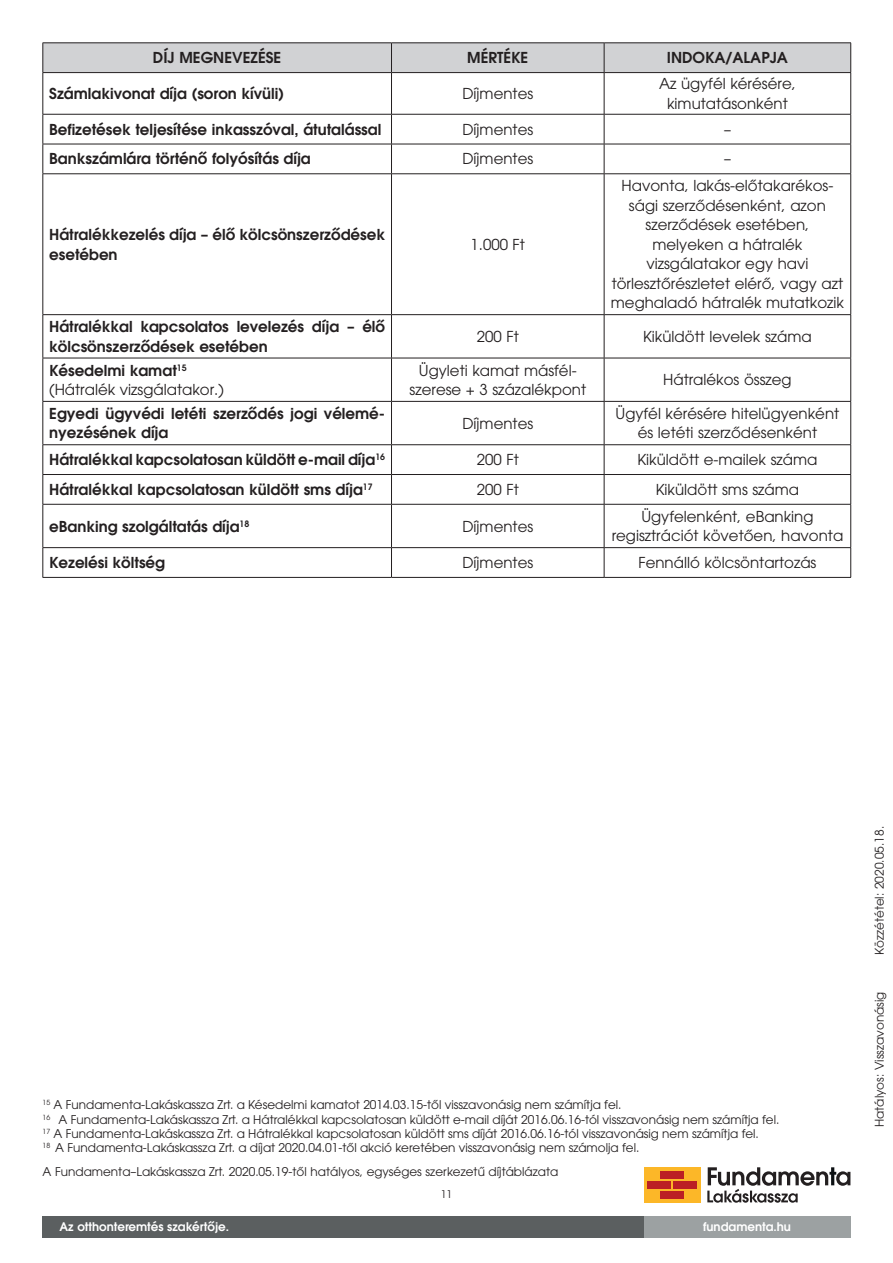
<style>
.page{position:relative;width:893px;height:1263px;background:#fff}
.page>*{position:absolute;margin:0;border:0;box-sizing:border-box;transform-origin:0 0}
.táblázat_kenyér{font:15px/19.5px "ITC Avant Garde Pro";color:#231f20;text-align:center}
.táblázat_kenyér-2{font:600 15px/19.5px "ITC Avant Garde Pro";color:#231f20}
.t1{font:12px "ITC Avant Garde Pro";color:#231f20}
.t2{font:600 11.85px "ITC Avant Garde Pro";color:#fff}
.t3{font:10.5px "ITC Avant Garde Pro";color:#231f20}
</style>
<div class="page">
<div style="left:43px;top:1216px;width:807px;height:21px;background:#5b5f60"></div>
<div style="left:644px;top:1216px;width:206px;height:21px;background:#9ca1a2"></div>
<div style="left:644px;top:1167px;width:56px;height:35px;background:#fcb728"></div>
<div style="left:648px;top:1181px;width:23px;height:8px;background:#bb1f24"></div>
<div style="left:673px;top:1181px;width:23px;height:8px;background:#bb1f24"></div>
<div style="left:660px;top:1191px;width:24px;height:7px;background:#bb1f24"></div>
<div style="left:660px;top:1171px;width:24px;height:8px;background:#bb1f24"></div>
<svg style="left:707px;top:1167px;width:143px;height:36px"></svg>
<svg style="left:44px;top:73px;width:806px;height:504px"></svg>
<div style="left:43px;top:43px;width:808px;height:29px;background:#d1d2d4"></div>
<hr style="left:43px;top:73px;width:1px;height:41px;background:#231f20">
<svg style="left:43px;top:115px;width:1px;height:58px"></svg>
<hr style="left:43px;top:174px;width:1px;height:140px;background:#231f20">
<hr style="left:43px;top:315px;width:1px;height:43px;background:#231f20">
<hr style="left:43px;top:358px;width:1px;height:43px;background:#231f20">
<hr style="left:43px;top:402px;width:1px;height:42px;background:#231f20">
<svg style="left:43px;top:445px;width:1px;height:59px"></svg>
<hr style="left:43px;top:505px;width:1px;height:42px;background:#231f20">
<svg style="left:43px;top:548px;width:1px;height:29px"></svg>
<hr style="left:43px;top:72px;width:348px;height:1px;background:#231f20">
<hr style="left:391px;top:72px;width:213px;height:1px;background:#231f20">
<hr style="left:391px;top:73px;width:1px;height:41px;background:#231f20">
<hr style="left:604px;top:72px;width:247px;height:1px;background:#231f20">
<hr style="left:604px;top:73px;width:1px;height:41px;background:#231f20">
<hr style="left:850px;top:73px;width:1px;height:41px;background:#231f20">
<hr style="left:43px;top:114px;width:348px;height:1px;background:#231f20">
<hr style="left:391px;top:114px;width:213px;height:1px;background:#231f20">
<hr style="left:604px;top:114px;width:247px;height:1px;background:#231f20">
<hr style="left:43px;top:144px;width:348px;height:1px;background:#231f20">
<hr style="left:391px;top:144px;width:213px;height:1px;background:#231f20">
<svg style="left:391px;top:115px;width:1px;height:58px"></svg>
<hr style="left:604px;top:144px;width:247px;height:1px;background:#231f20">
<svg style="left:604px;top:115px;width:1px;height:58px"></svg>
<svg style="left:850px;top:115px;width:1px;height:58px"></svg>
<hr style="left:43px;top:173px;width:348px;height:1px;background:#231f20">
<hr style="left:391px;top:173px;width:213px;height:1px;background:#231f20">
<hr style="left:391px;top:174px;width:1px;height:140px;background:#231f20">
<hr style="left:604px;top:173px;width:247px;height:1px;background:#231f20">
<hr style="left:604px;top:174px;width:1px;height:140px;background:#231f20">
<hr style="left:850px;top:174px;width:1px;height:140px;background:#231f20">
<hr style="left:43px;top:314px;width:348px;height:1px;background:#231f20">
<hr style="left:391px;top:314px;width:213px;height:1px;background:#231f20">
<hr style="left:391px;top:315px;width:1px;height:43px;background:#231f20">
<hr style="left:604px;top:314px;width:247px;height:1px;background:#231f20">
<hr style="left:604px;top:315px;width:1px;height:43px;background:#231f20">
<hr style="left:850px;top:315px;width:1px;height:43px;background:#231f20">
<hr style="left:43px;top:358px;width:348px;height:1px;background:#231f20">
<hr style="left:391px;top:358px;width:213px;height:1px;background:#231f20">
<hr style="left:391px;top:358px;width:1px;height:43px;background:#231f20">
<hr style="left:604px;top:358px;width:247px;height:1px;background:#231f20">
<hr style="left:604px;top:358px;width:1px;height:43px;background:#231f20">
<hr style="left:850px;top:358px;width:1px;height:43px;background:#231f20">
<hr style="left:43px;top:401px;width:348px;height:1px;background:#231f20">
<hr style="left:391px;top:401px;width:213px;height:1px;background:#231f20">
<hr style="left:391px;top:402px;width:1px;height:42px;background:#231f20">
<hr style="left:604px;top:401px;width:247px;height:1px;background:#231f20">
<hr style="left:604px;top:402px;width:1px;height:42px;background:#231f20">
<hr style="left:850px;top:402px;width:1px;height:42px;background:#231f20">
<hr style="left:43px;top:444px;width:348px;height:1px;background:#231f20">
<hr style="left:391px;top:444px;width:213px;height:1px;background:#231f20">
<hr style="left:604px;top:444px;width:247px;height:1px;background:#231f20">
<hr style="left:43px;top:474px;width:348px;height:1px;background:#231f20">
<hr style="left:391px;top:474px;width:213px;height:1px;background:#231f20">
<svg style="left:391px;top:445px;width:1px;height:59px"></svg>
<hr style="left:604px;top:474px;width:247px;height:1px;background:#231f20">
<svg style="left:604px;top:445px;width:1px;height:59px"></svg>
<svg style="left:850px;top:445px;width:1px;height:59px"></svg>
<hr style="left:43px;top:504px;width:348px;height:1px;background:#231f20">
<hr style="left:391px;top:504px;width:213px;height:1px;background:#231f20">
<hr style="left:391px;top:505px;width:1px;height:42px;background:#231f20">
<hr style="left:604px;top:504px;width:247px;height:1px;background:#231f20">
<hr style="left:604px;top:505px;width:1px;height:42px;background:#231f20">
<hr style="left:850px;top:505px;width:1px;height:42px;background:#231f20">
<hr style="left:43px;top:547px;width:348px;height:1px;background:#231f20">
<hr style="left:391px;top:547px;width:213px;height:1px;background:#231f20">
<svg style="left:391px;top:548px;width:1px;height:29px"></svg>
<hr style="left:604px;top:547px;width:247px;height:1px;background:#231f20">
<svg style="left:604px;top:548px;width:1px;height:29px"></svg>
<svg style="left:850px;top:548px;width:1px;height:29px"></svg>
<hr style="left:43px;top:577px;width:348px;height:1px;background:#231f20">
<hr style="left:391px;top:577px;width:213px;height:1px;background:#231f20">
<hr style="left:604px;top:577px;width:247px;height:1px;background:#231f20">
<p class="táblázat_kenyér-2" style="left:153px;top:48px;width:130px">DÍJ MEGNEVEZÉSE</p>
<p class="táblázat_kenyér-2" style="left:467px;top:48px;width:63px">MÉRTÉKE</p>
<p class="táblázat_kenyér-2" style="left:667px;top:48px;width:123px">INDOKA/ALAPJA</p>
<p class="táblázat_kenyér-2" style="left:49px;top:83px;width:236px">Számlakivonat díja (soron kívüli)</p>
<p class="táblázat_kenyér" style="left:462px;top:84px;width:72px">Díjmentes</p>
<p class="táblázat_kenyér" style="left:659px;top:74px;width:138px">Az ügyfél kérésére, kimutatásonként</p>
<p class="táblázat_kenyér-2" style="left:49px;top:119px;width:334px">Befizetések teljesítése inkasszóval, átutalással</p>
<p class="táblázat_kenyér" style="left:462px;top:119px;width:72px">Díjmentes</p>
<p class="táblázat_kenyér" style="left:724px;top:119px;width:9px">–</p>
<p class="táblázat_kenyér-2" style="left:49px;top:149px;width:263px">Bankszámlára történő folyósítás díja</p>
<p class="táblázat_kenyér" style="left:462px;top:149px;width:72px">Díjmentes</p>
<p class="táblázat_kenyér" style="left:724px;top:149px;width:9px">–</p>
<p class="táblázat_kenyér-2" style="left:49px;top:225px;width:337px">Hátralékkezelés díja – élő kölcsönszerződések esetében</p>
<p class="táblázat_kenyér" style="left:471px;top:234px;width:56px">1.000 Ft</p>
<p class="táblázat_kenyér" style="left:611px;top:176px;width:235px">Havonta, lakás-előtakarékos&shy;sági szerződésenként, azon szerződések esetében, melyeken a hátralék vizsgálatakor egy havi törlesztőrészletet elérő, vagy azt meghaladó hátralék mutatkozik</p>
<p class="táblázat_kenyér-2" style="left:49px;top:317px;width:337px">Hátralékkal kapcsolatos levelezés díja – élő kölcsönszerződések esetében</p>
<p class="táblázat_kenyér" style="left:477px;top:326px;width:43px">200 Ft</p>
<p class="táblázat_kenyér" style="left:643px;top:326px;width:170px">Kiküldött levelek száma</p>
<p class="táblázat_kenyér-2" style="left:49px;top:360px;width:139px">Késedelmi kamat<sup>15</sup></p>
<p class="táblázat_kenyér" style="left:49px;top:380px;width:176px">(Hátralék vizsgálatakor.)</p>
<p class="táblázat_kenyér" style="left:410px;top:360px;width:178px">Ügyleti kamat másfél&shy;szerese + 3 százalékpont</p>
<p class="táblázat_kenyér" style="left:663px;top:370px;width:130px">Hátralékos összeg</p>
<p class="táblázat_kenyér-2" style="left:49px;top:403px;width:337px">Egyedi ügyvédi letéti szerződés jogi vélemé&shy;nyezésének díja</p>
<p class="táblázat_kenyér" style="left:462px;top:413px;width:72px">Díjmentes</p>
<p class="táblázat_kenyér" style="left:616px;top:403px;width:225px">Ügyfél kérésére hitelügyenként és letéti szerződésenként</p>
<p class="táblázat_kenyér-2" style="left:49px;top:450px;width:337px">Hátralékkal kapcsolatosan küldött e-mail díja<sup>16</sup></p>
<p class="táblázat_kenyér" style="left:477px;top:450px;width:43px">200 Ft</p>
<p class="táblázat_kenyér" style="left:637px;top:450px;width:182px">Kiküldött e-mailek száma</p>
<p class="táblázat_kenyér-2" style="left:49px;top:479px;width:325px">Hátralékkal kapcsolatosan küldött sms díja<sup>17</sup></p>
<p class="táblázat_kenyér" style="left:477px;top:479px;width:43px">200 Ft</p>
<p class="táblázat_kenyér" style="left:656px;top:479px;width:145px">Kiküldött sms száma</p>
<p class="táblázat_kenyér-2" style="left:49px;top:516px;width:202px">eBanking szolgáltatás díja<sup>18</sup></p>
<p class="táblázat_kenyér" style="left:462px;top:516px;width:72px">Díjmentes</p>
<p class="táblázat_kenyér" style="left:612px;top:506px;width:233px">Ügyfelenként, eBanking regisztrációt követően, havonta</p>
<p class="táblázat_kenyér-2" style="left:49px;top:553px;width:117px">Kezelési költség</p>
<p class="táblázat_kenyér" style="left:462px;top:553px;width:72px">Díjmentes</p>
<p class="táblázat_kenyér" style="left:638px;top:553px;width:180px">Fennálló kölcsöntartozás</p>
<p class="t1" style="left:43px;top:1097px;width:581px"><sup>15</sup> A Fundamenta-Lakáskassza Zrt. a Késedelmi kamatot 2014.03.15-től visszavonásig nem számítja fel.</p>
<p class="t1" style="left:43px;top:1112px;width:738px"><sup>16</sup> A Fundamenta-Lakáskassza Zrt. a Hátralékkal kapcsolatosan küldött e-mail díját 2016.06.16-tól visszavonásig nem számítja fel.</p>
<p class="t1" style="left:43px;top:1126px;width:718px"><sup>17</sup> A Fundamenta-Lakáskassza Zrt. a Hátralékkal kapcsolatosan küldött sms díját 2016.06.16-tól visszavonásig nem számítja fel.</p>
<p class="t1" style="left:43px;top:1140px;width:598px"><sup>18</sup> A Fundamenta-Lakáskassza Zrt. a díjat 2020.04.01-től akció keretében visszavonásig nem számolja fel.</p>
<p class="t1" style="left:43px;top:1164px;width:517px">A Fundamenta–Lakáskassza Zrt. 2020.05.19-től hatályos, egységes szerkezetű díjtáblázata</p>
<p class="t3" style="left:441px;top:1187px;width:13px">11</p>
<p class="t2" style="left:60px;top:1219px;width:171px">Az otthonteremtés szakértője.</p>
<p class="t2" style="left:703px;top:1219px;width:89px">fundamenta.hu</p>
<p class="t1" style="left:872px;top:955px;width:130px;rotate:-90deg">Közzététel: 2020.05.18.</p>
<p class="t1" style="left:872px;top:1127px;width:137px;rotate:-90deg">Hatályos: Visszavonásig</p>
</div>
